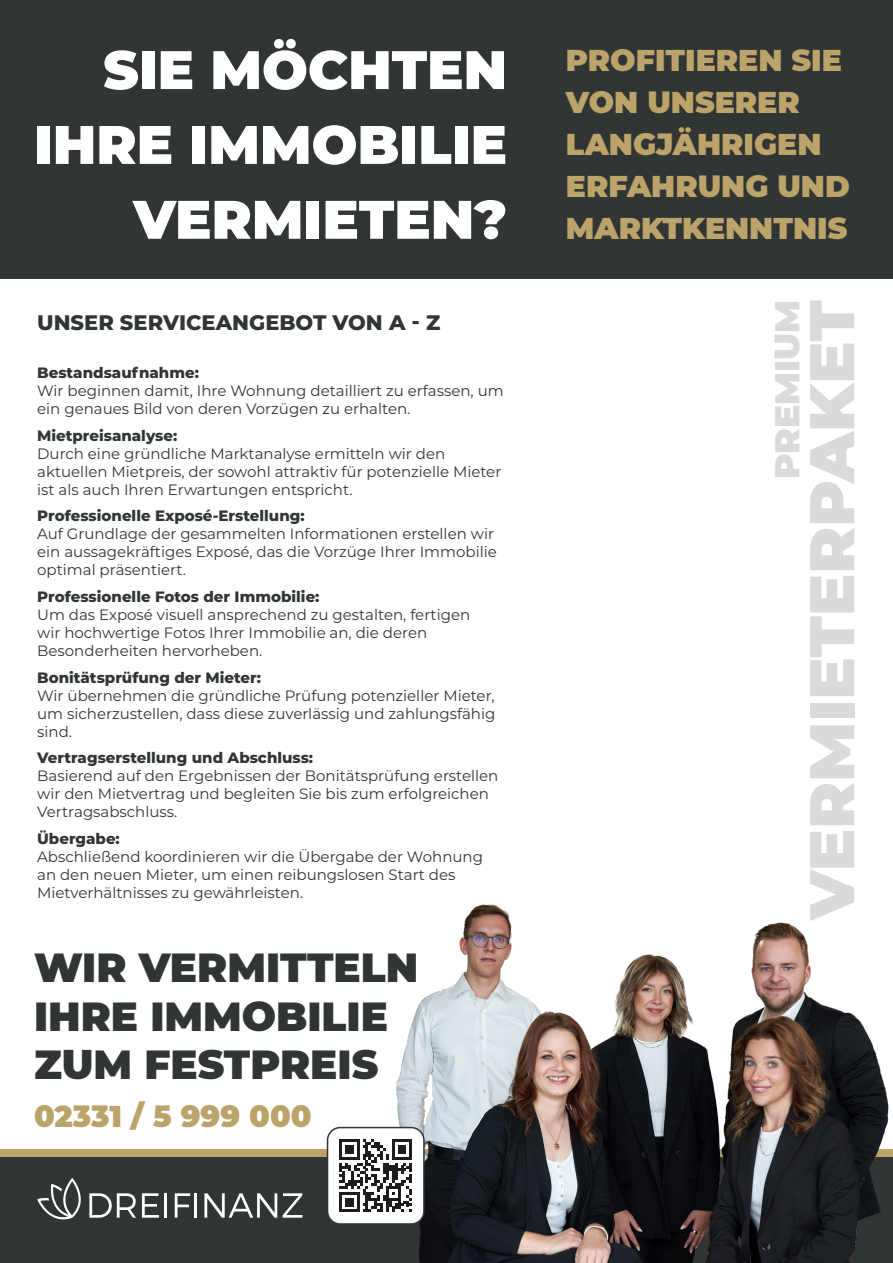
<style>
.page{position:relative;width:893px;height:1263px;background:#fff}
.page>*{position:absolute;margin:0;border:0;box-sizing:border-box;transform-origin:0 0}
.t1{font:900 63px "Montserrat";color:#dadada}
.t2{font:900 54.15px "Montserrat";color:#fff}
.t3{font:900 40.5px "Montserrat";color:#313635}
.t4{font:900 34.5px "Montserrat";color:#dadada}
.t5{font:900 30px "Montserrat";color:#bba36a}
.t6{font:800 21px "Montserrat";color:#313635}
.t7{font:15px/18px "Montserrat";color:#313635}
.s1{font-weight:800}
</style>
<div class="page">
<div style="left:0;top:0;width:893px;height:279px;background:#313635"></div>
<div style="left:0;top:1157px;width:893px;height:106px;background:#313635"></div>
<div style="left:0;top:1149px;width:893px;height:8px;background:#bba36a"></div>
<svg style="left:142px;top:1193px;width:17px;height:25px"></svg>
<hr style="left:165px;top:1193px;width:2px;height:25px;background:#fff">
<svg style="left:175px;top:1193px;width:15px;height:25px"></svg>
<hr style="left:194px;top:1193px;width:3px;height:25px;background:#fff">
<svg style="left:204px;top:1193px;width:98px;height:25px"></svg>
<svg style="left:37px;top:1178px;width:99px;height:41px"></svg>
<img style="left:343px;top:904px;width:546px;height:359px">
<div style="left:328px;top:1127px;width:96px;height:97px;background:#fff;border-radius:13px"></div>
<svg style="left:339px;top:1139px;width:73px;height:73px"></svg>
<div style="left:327px;top:1127px;width:98px;height:98px;border:2px solid #313635;border-radius:13px"></div>
<p class="t2" style="left:103px;top:29px;width:405px">SIE MÖCHTEN</p>
<p class="t2" style="left:34px;top:104px;width:475px">IHRE IMMOBILIE</p>
<p class="t2" style="left:133px;top:179px;width:375px">VERMIETEN?</p>
<p class="t6" style="left:37px;top:307px;width:405px">UNSER SERVICEANGEBOT VON A - Z</p>
<p class="t7" style="left:37px;top:364px;width:468px"><span class="s1">Bestandsaufnahme:<br></span>Wir beginnen damit, Ihre Wohnung detailliert zu erfassen, um ein genaues Bild von deren Vorzügen zu erhalten.</p>
<p class="t7" style="left:37px;top:426px;width:466px"><span class="s1">Mietpreisanalyse:<br></span>Durch eine gründliche Marktanalyse ermitteln wir den aktuellen Mietpreis, der sowohl attraktiv für potenzielle Mieter ist als auch Ihren Erwartungen entspricht.</p>
<p class="t7" style="left:37px;top:507px;width:461px"><span class="s1">Professionelle Exposé-Erstellung:<br></span>Auf Grundlage der gesammelten Informationen erstellen wir ein aussagekräftiges Exposé, das die Vorzüge Ihrer Immobilie optimal präsentiert.</p>
<p class="t7" style="left:37px;top:587px;width:435px"><span class="s1">Professionelle Fotos der Immobilie:<br></span>Um das Exposé visuell ansprechend zu gestalten, fertigen wir hochwertige Fotos Ihrer Immobilie an, die deren Besonderheiten hervorheben.</p>
<p class="t7" style="left:37px;top:668px;width:460px"><span class="s1">Bonitätsprüfung der Mieter:<br></span>Wir übernehmen die gründliche Prüfung potenzieller Mieter, um sicherzustellen, dass diese zuverlässig und zahlungsfähig sind.</p>
<p class="t7" style="left:37px;top:748px;width:463px"><span class="s1">Vertragserstellung und Abschluss:<br></span>Basierend auf den Ergebnissen der Bonitätsprüfung erstellen wir den Mietvertrag und begleiten Sie bis zum erfolgreichen Vertragsabschluss.</p>
<p class="t7" style="left:37px;top:829px;width:447px"><span class="s1">Übergabe:<br></span>Abschließend koordinieren wir die Übergabe der Wohnung an den neuen Mieter, um einen reibungslosen Start des Mietverhältnisses zu gewährleisten.</p>
<p class="t3" style="left:34px;top:937px;width:386px">WIR VERMITTELN</p>
<p class="t3" style="left:34px;top:986px;width:356px">IHRE IMMOBILIE</p>
<p class="t3" style="left:34px;top:1034px;width:346px">ZUM FESTPREIS</p>
<p class="t5" style="left:34px;top:1094px;width:279px">02331 / 5 999 000</p>
<p class="t5" style="left:566px;top:38px;width:277px">PROFITIEREN SIE</p>
<p class="t5" style="left:566px;top:80px;width:235px">VON UNSERER</p>
<p class="t5" style="left:566px;top:122px;width:257px">LANGJÄHRIGEN</p>
<p class="t5" style="left:566px;top:164px;width:285px">ERFAHRUNG UND</p>
<p class="t5" style="left:566px;top:206px;width:283px">MARKTKENNTNIS</p>
<p class="t4" style="left:761px;top:479px;width:181px;rotate:-90deg">PREMIUM</p>
<p class="t1" style="left:784px;top:920px;width:621px;rotate:-90deg">VERMIETERPAKET</p>
</div>
